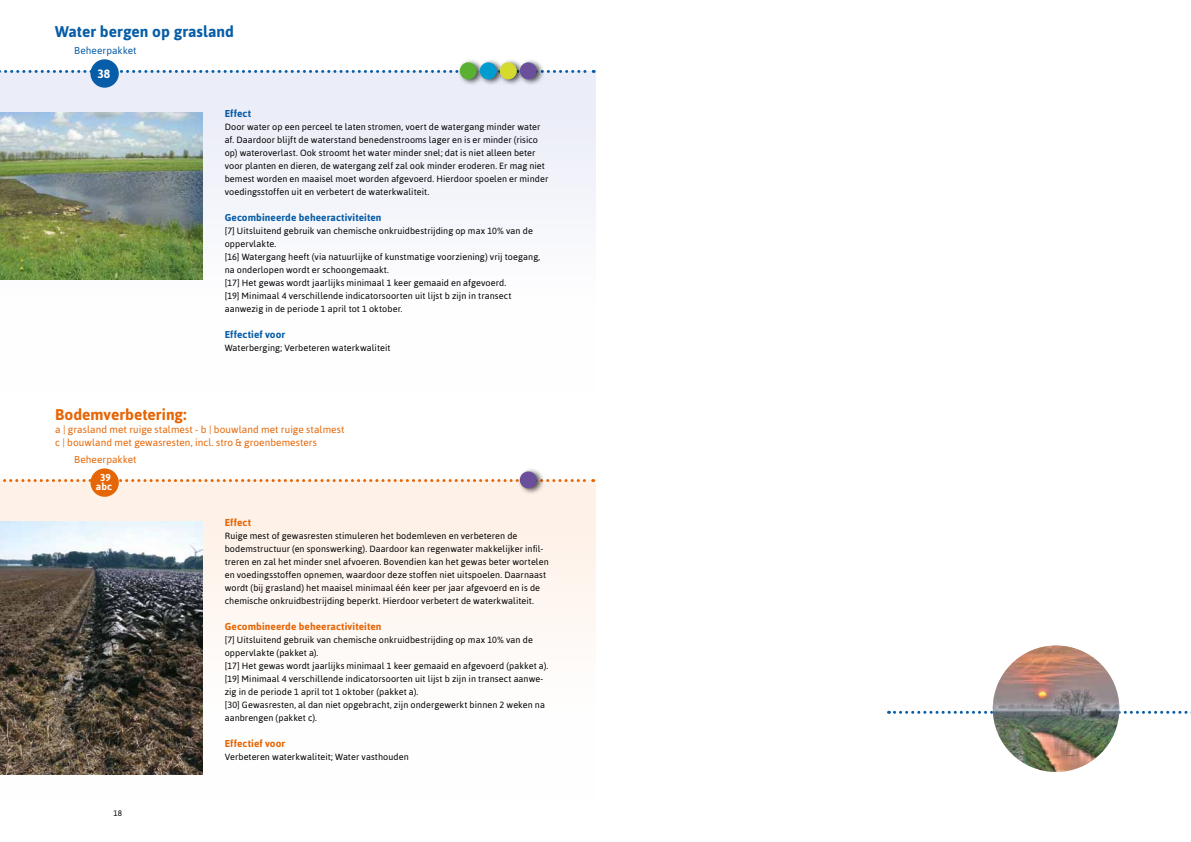
<style>
.page{position:relative;width:1191px;height:842px;background:#fff}
.page>*{position:absolute;margin:0;border:0;box-sizing:border-box;transform-origin:0 0}
.t1{font:700 15.6px "Asap";color:#075da7}
.t2{font:700 15.6px "Asap";color:#e56606}
.t3{font:700 12px "Asap";color:#fff}
.t4{font:10px/13px "Asap";letter-spacing:.01em;color:#e56606}
.t5{font:700 10px "Asap";letter-spacing:.01em;color:#075da7}
.t6{font:700 10px "Asap";letter-spacing:.01em;color:#e56606}
.t7{font:10px "Asap";letter-spacing:.005em;color:#075da7}
.t8{font:700 10px/9px "Asap";color:#fff;text-align:center}
.t9{font:9px/13px "Asap";letter-spacing:.01em;color:#000}
.t10{font:8px "Asap";color:#000}
</style>
<div class="page">
<div style="left:0;top:480px;width:596px;height:319px;background:linear-gradient(to bottom,#fef0e6,#fcffff)"></div>
<svg style="left:0;top:479px;width:593px;height:3px"></svg>
<div style="left:90px;top:468px;width:29px;height:29px;background:#e56606;border-radius:50%"></div>
<div style="left:0;top:72px;width:595px;height:319px;background:linear-gradient(to right,#f9f9fc,#f5f6fb)"></div>
<svg style="left:0;top:70px;width:594px;height:3px"></svg>
<div style="left:90px;top:59px;width:29px;height:29px;background:#075da7;border-radius:50%"></div>
<div style="left:517px;top:467px;width:27px;height:28px;background:#000;opacity:.7"></div>
<div style="left:520px;top:471px;width:17px;height:17px;background:#6a4f9b;border-radius:50%"></div>
<div style="left:457px;top:58px;width:27px;height:28px;background:#000;opacity:.7"></div>
<div style="left:460px;top:62px;width:17px;height:17px;background:#5ab031;border-radius:50%"></div>
<div style="left:477px;top:58px;width:27px;height:28px;background:#000;opacity:.7"></div>
<div style="left:480px;top:62px;width:17px;height:17px;background:#009cd0;border-radius:50%"></div>
<div style="left:497px;top:58px;width:27px;height:28px;background:#000;opacity:.7"></div>
<div style="left:500px;top:62px;width:17px;height:17px;background:#d5da2e;border-radius:50%"></div>
<div style="left:517px;top:58px;width:27px;height:28px;background:#000;opacity:.7"></div>
<div style="left:520px;top:62px;width:17px;height:17px;background:#6a4f9b;border-radius:50%"></div>
<img style="left:0;top:112px;width:202px;height:167px">
<img style="left:0;top:521px;width:202px;height:253px">
<svg style="left:888px;top:711px;width:303px;height:3px"></svg>
<img style="left:992px;top:645px;width:127px;height:127px;border-radius:63px">
<h1 class="t1" style="left:55px;top:23px;width:180px">Water bergen op grasland</h1>
<p class="t7" style="left:74px;top:44px;width:64px">Beheerpakket</p>
<h2 class="t3" style="left:97px;top:67px;width:14px">38</h2>
<p class="t5" style="left:225px;top:108px;width:28px">Effect</p>
<p class="t9" style="left:225px;top:121px;width:325px">Door water op een perceel te laten stromen, voert de watergang minder water af. Daardoor blijft de waterstand benedenstrooms lager en is er minder (risico op) wateroverlast. Ook stroomt het water minder snel; dat is niet alleen beter voor planten en dieren, de watergang zelf zal ook minder eroderen. Er mag niet bemest worden en maaisel moet worden afgevoerd. Hierdoor spoelen er minder voedingsstoffen uit en verbetert de waterkwaliteit.</p>
<p class="t5" style="left:225px;top:212px;width:158px">Gecombineerde beheeractiviteiten</p>
<p class="t9" style="left:225px;top:225px;width:317px">[7] Uitsluitend gebruik van chemische onkruidbestrijding op max 10% van de oppervlakte.<br>[16] Watergang heeft (via natuurlijke of kunstmatige voorziening) vrij toegang, na onderlopen wordt er schoongemaakt.<br>[17] Het gewas wordt jaarlijks minimaal 1 keer gemaaid en afgevoerd.<br>[19] Minimaal 4 verschillende indicatorsoorten uit lijst b zijn in transect aanwezig in de periode 1 april tot 1 oktober.</p>
<p class="t5" style="left:225px;top:329px;width:62px">Effectief voor</p>
<p class="t9" style="left:225px;top:342px;width:167px">Waterberging; Verbeteren waterkwaliteit</p>
<h1 class="t2" style="left:55px;top:405px;width:133px">Bodemverbetering:</h1>
<p class="t4" style="left:55px;top:422px;width:291px">a | grasland met ruige stalmest - b | bouwland met ruige stalmest c | bouwland met gewasresten, incl. stro &amp; groenbemesters</p>
<p class="t8" style="left:96px;top:472px;width:18px">39 abc</p>
<p class="t4" style="left:74px;top:453px;width:64px">Beheerpakket</p>
<p class="t10" style="left:113px;top:808px;width:10px">18</p>
<p class="t6" style="left:225px;top:517px;width:28px">Effect</p>
<p class="t9" style="left:225px;top:530px;width:325px">Ruige mest of gewasresten stimuleren het bodemleven en verbeteren de bodemstructuur (en sponswerking). Daardoor kan regenwater makkelijker infil&shy;treren en zal het minder snel afvoeren. Bovendien kan het gewas beter wortelen en voedingsstoffen opnemen, waardoor deze stoffen niet uitspoelen. Daarnaast wordt (bij grasland) het maaisel minimaal één keer per jaar afgevoerd en is de chemische onkruidbestrijding beperkt. Hierdoor verbetert de waterkwaliteit.</p>
<p class="t6" style="left:225px;top:621px;width:158px">Gecombineerde beheeractiviteiten</p>
<p class="t9" style="left:225px;top:634px;width:325px">[7] Uitsluitend gebruik van chemische onkruidbestrijding op max 10% van de oppervlakte (pakket a).<br>[17] Het gewas wordt jaarlijks minimaal 1 keer gemaaid en afgevoerd (pakket a). [19] Minimaal 4 verschillende indicatorsoorten uit lijst b zijn in transect aanwe&shy;zig in de periode 1 april tot 1 oktober (pakket a).<br>[30] Gewasresten, al dan niet opgebracht, zijn ondergewerkt binnen 2 weken na aanbrengen (pakket c).</p>
<p class="t6" style="left:225px;top:738px;width:62px">Effectief voor</p>
<p class="t9" style="left:225px;top:751px;width:186px">Verbeteren waterkwaliteit; Water vasthouden</p>
</div>
